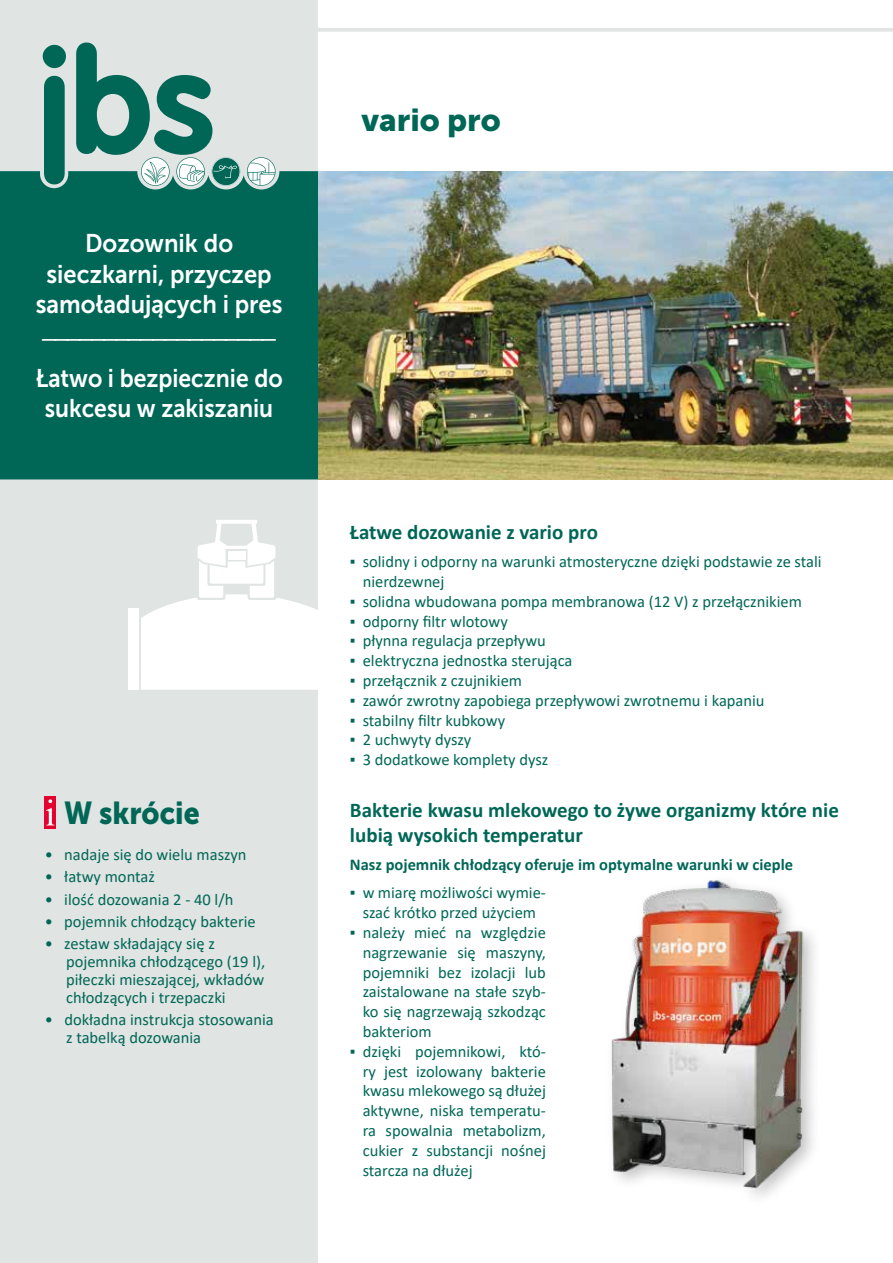
<style>
.page{position:relative;width:893px;height:1263px;background:#fff}
.page>*{position:absolute;margin:0;border:0;box-sizing:border-box;transform-origin:0 0}
.t1{font:31.5px "Museo Sans 900";color:#006757}
.t2{font:31.5px "Museo Sans 900";color:#006757;scale:.9 1}
.t3{font:28.5px "Museo Sans 300";color:#fff}
.t4{font:25.5px/30.6px "Museo Sans 700";color:#fff;text-align:center;scale:.93 1}
.t5{font:25.5px/30.6px "Museo Sans 700";color:#fff;text-align:center;scale:.9 1}
.t6{font:700 21px/25.2px "Calibri";color:#006757}
.t7{font:16.5px/19.8px "Calibri";color:#006757}
.t8{font:700 16.5px "Calibri";color:#006757}
</style>
<div class="page">
<div style="left:0;top:0;width:318px;height:1263px;background:#e0e4e2"></div>
<hr style="left:124px;top:28px;width:769px;height:4px;background:#e0e4e2">
<div style="left:0;top:171px;width:318px;height:308px;background:#006757"></div>
<div style="left:128px;top:608px;width:11px;height:82px;background:#fff"></div>
<svg style="left:141px;top:520px;width:177px;height:170px"></svg>
<svg style="left:43px;top:45px;width:23px;height:139px"></svg>
<svg style="left:247px;top:157px;width:28px;height:29px"></svg>
<svg style="left:76px;top:43px;width:164px;height:143px"></svg>
<img style="left:318px;top:171px;width:575px;height:308px">
<div style="left:45px;top:796px;width:11px;height:33px;background:#e4032e"></div>
<svg style="left:46px;top:799px;width:8px;height:26px"></svg>
<img style="left:611px;top:880px;width:204px;height:317px">
<h3 class="t4" style="left:36px;top:228px;width:267px">Dozownik do sieczkarni, przyczep samoładujących i pres</h3>
<h2 class="t3" style="left:39px;top:322px;width:241px">–––––––––––––––––––</h2>
<h3 class="t5" style="left:35px;top:363px;width:276px">Łatwo i bezpiecznie do sukcesu w zakiszaniu</h3>
<h1 class="t2" style="left:64px;top:795px;width:152px">W skrócie</h1>
<p class="t7" style="left:45px;top:844px;width:203px">• nadaje się do wielu maszyn</p>
<p class="t7" style="left:45px;top:867px;width:112px">• łatwy montaż</p>
<p class="t7" style="left:45px;top:889px;width:190px">• ilość dozowania 2 - 40 l/h</p>
<p class="t7" style="left:45px;top:911px;width:212px">• pojemnik chłodzący bakterie</p>
<p class="t7" style="left:66px;top:934px;width:201px;line-height:18px;text-indent:-21px">• zestaw składający się z pojemnika chłodzącego (19 l), piłeczki mieszającej, wkładów chłodzących i trzepaczki</p>
<p class="t7" style="left:66px;top:1010px;width:209px;line-height:18px;text-indent:-21px">• dokładna instrukcja stosowania z tabelką dozowania</p>
<h1 class="t1" style="left:361px;top:102px;width:141px">vario pro</h1>
<p class="t6" style="left:350px;top:519px;width:249px">Łatwe dozowanie z vario pro</p>
<p class="t7" style="left:363px;top:551px;width:460px;text-indent:-13px">▪ solidny i odporny na warunki atmosteryczne dzięki podstawie ze stali nierdzewnej</p>
<p class="t7" style="left:350px;top:591px;width:453px">▪ solidna wbudowana pompa membranowa (12 V) z przełącznikiem</p>
<p class="t7" style="left:350px;top:611px;width:159px">▪ odporny filtr wlotowy</p>
<p class="t7" style="left:350px;top:630px;width:197px">▪ płynna regulacja przepływu</p>
<p class="t7" style="left:350px;top:650px;width:224px">▪ elektryczna jednostka sterująca</p>
<p class="t7" style="left:350px;top:670px;width:174px">▪ przełącznik z czujnikiem</p>
<p class="t7" style="left:350px;top:690px;width:416px">▪ zawór zwrotny zapobiega przepływowi zwrotnemu i kapaniu</p>
<p class="t7" style="left:350px;top:710px;width:157px">▪ stabilny filtr kubkowy</p>
<p class="t7" style="left:350px;top:729px;width:123px">▪ 2 uchwyty dyszy</p>
<p class="t7" style="left:350px;top:749px;width:200px">▪ 3 dodatkowe komplety dysz</p>
<p class="t6" style="left:350px;top:797px;width:490px">Bakterie kwasu mlekowego to żywe organizmy które nie lubią wysokich temperatur</p>
<p class="t8" style="left:350px;top:853px;width:445px">Nasz pojemnik chłodzący oferuje im optymalne warunki w cieple</p>
<p class="t7" style="left:350px;top:882px;width:198px;text-align:center">▪ w miarę możliwości wymie&shy;szać krótko przed użyciem</p>
<p class="t7" style="left:363px;top:922px;width:185px;text-align:justify;text-indent:-13px">▪ należy mieć na względzie nagrzewanie się maszyny, pojemniki bez izolacji lub zaistalowane na stałe szyb&shy;ko się nagrzewają szkodząc bakteriom</p>
<p class="t7" style="left:363px;top:1041px;width:185px;text-align:justify;text-indent:-13px">▪ dzięki pojemnikowi, któ&shy;ry jest izolowany bakterie kwasu mlekowego są dłużej aktywne, niska temperatu&shy;ra spowalnia metabolizm, cukier z substancji nośnej starcza na dłużej</p>
</div>
